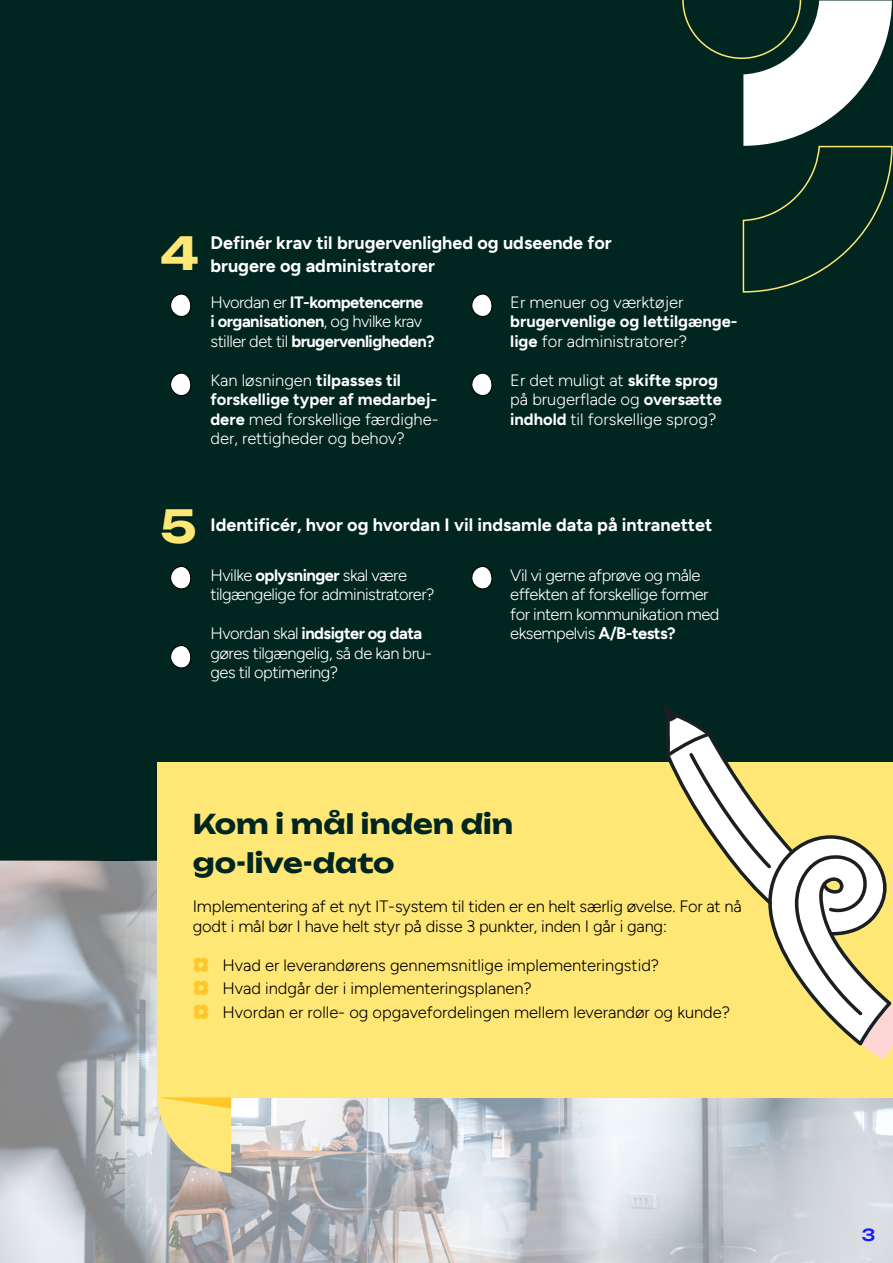
<style>
.page{position:relative;width:893px;height:1263px;background:#fff}
.page>*{position:absolute;margin:0;border:0;box-sizing:border-box;transform-origin:0 0}
.t1{font:700 45px "Unbounded";color:#ffe776}
.t2{font:700 27px/39px "Unbounded";color:#00261f}
.t3{font:700 18px/22.5px "Figtree";color:#fff}
.t4{font:300 16.5px/23.7px "Figtree";color:#000}
.t5{font:300 16.5px/19.5px "Figtree";letter-spacing:-.03em;color:#fff}
.t6{font:300 16.5px/19.5px "Figtree";color:#fff}
.t7{font:700 16.5px/19.5px "Figtree";letter-spacing:-.03em;color:#fff}
.t8{font:700 16.5px/19.5px "Figtree";color:#fff}
.t9{font:500 16.5px "Unbounded";color:#1a17ff}
.s1{font-weight:300}
.s2{font-weight:700}
.s3{color:#ffc729}
</style>
<div class="page">
<div style="left:0;top:0;width:893px;height:860px;background:#00261f"></div>
<img style="left:0;top:860px;width:893px;height:403px">
<div style="left:157px;top:762px;width:736px;height:335px;background:#ffe776"></div>
<svg style="left:157px;top:1097px;width:74px;height:76px"></svg>
<svg style="left:682px;top:0;width:211px;height:293px"></svg>
<svg style="left:663px;top:704px;width:230px;height:355px"></svg>
<svg style="left:170px;top:293px;width:22px;height:24px"></svg>
<svg style="left:170px;top:566px;width:22px;height:24px"></svg>
<svg style="left:471px;top:293px;width:22px;height:24px"></svg>
<svg style="left:471px;top:566px;width:22px;height:24px"></svg>
<svg style="left:170px;top:372px;width:22px;height:24px"></svg>
<svg style="left:170px;top:645px;width:22px;height:24px"></svg>
<svg style="left:471px;top:372px;width:22px;height:24px"></svg>
<h1 class="t1" style="left:161px;top:215px;width:40px">4</h1>
<p class="t3" style="left:210px;top:231px;width:403px">Definér krav til brugervenlighed og udseende for brugere og administratorer</p>
<p class="t7" style="left:210px;top:292px;width:226px"><span class="s1">Hvordan er</span> IT-kompetencerne<br>i organisationen<span class="s1">, og hvilke krav stiller det til</span> brugervenligheden?</p>
<p class="t6" style="left:210px;top:370px;width:230px">Kan løsningen <span class="s2">tilpasses til forskellige typer af medarbej&shy;dere</span> med forskellige færdighe&shy;der, rettigheder og behov?</p>
<p class="t6" style="left:510px;top:292px;width:175px">Er menuer og værktøjer</p>
<p class="t8" style="left:510px;top:311px;width:229px">brugervenlige og lettilgænge&shy;lige <span class="s1">for administratorer?</span></p>
<p class="t6" style="left:510px;top:370px;width:213px">Er det muligt at <span class="s2">skifte sprog </span>på brugerflade og <span class="s2">oversætte indhold</span> til forskellige sprog?</p>
<h1 class="t1" style="left:161px;top:487px;width:38px">5</h1>
<p class="t3" style="left:210px;top:513px;width:503px">Identificér, hvor og hvordan I vil indsamle data på intranettet</p>
<p class="t5" style="left:210px;top:565px;width:225px">Hvilke <span class="s2">oplysninger</span> skal være tilgængelige for administratorer?</p>
<p class="t5" style="left:210px;top:624px;width:223px">Hvordan skal <span class="s2">indsigter og data </span>gøres tilgængelig, så de kan bru&shy;ges til optimering?</p>
<p class="t5" style="left:510px;top:565px;width:211px">Vil vi gerne afprøve og måle effekten af forskellige former for intern kommunikation med eksempelvis <span class="s2">A/B-tests?</span></p>
<h2 class="t2" style="left:193px;top:802px;width:322px">Kom i mål inden din go-live-dato</h2>
<p class="t4" style="left:193px;top:897px;width:550px;line-height:19.5px">Implementering af et nyt IT-system til tiden er en helt særlig øvelse. For at nå godt i mål bør I have helt styr på disse 3 punkter, inden I går i gang:</p>
<p class="t4" style="left:193px;top:953px;width:539px"><span class="s3">✿</span> Hvad er leverandørens gennemsnitlige implementeringstid?<br><span class="s3">✿</span> Hvad indgår der i implementeringsplanen?<br><span class="s3">✿</span> Hvordan er rolle- og opgavefordelingen mellem leverandør og kunde?</p>
<p class="t9" style="left:862px;top:1221px;width:15px">3</p>
</div>
